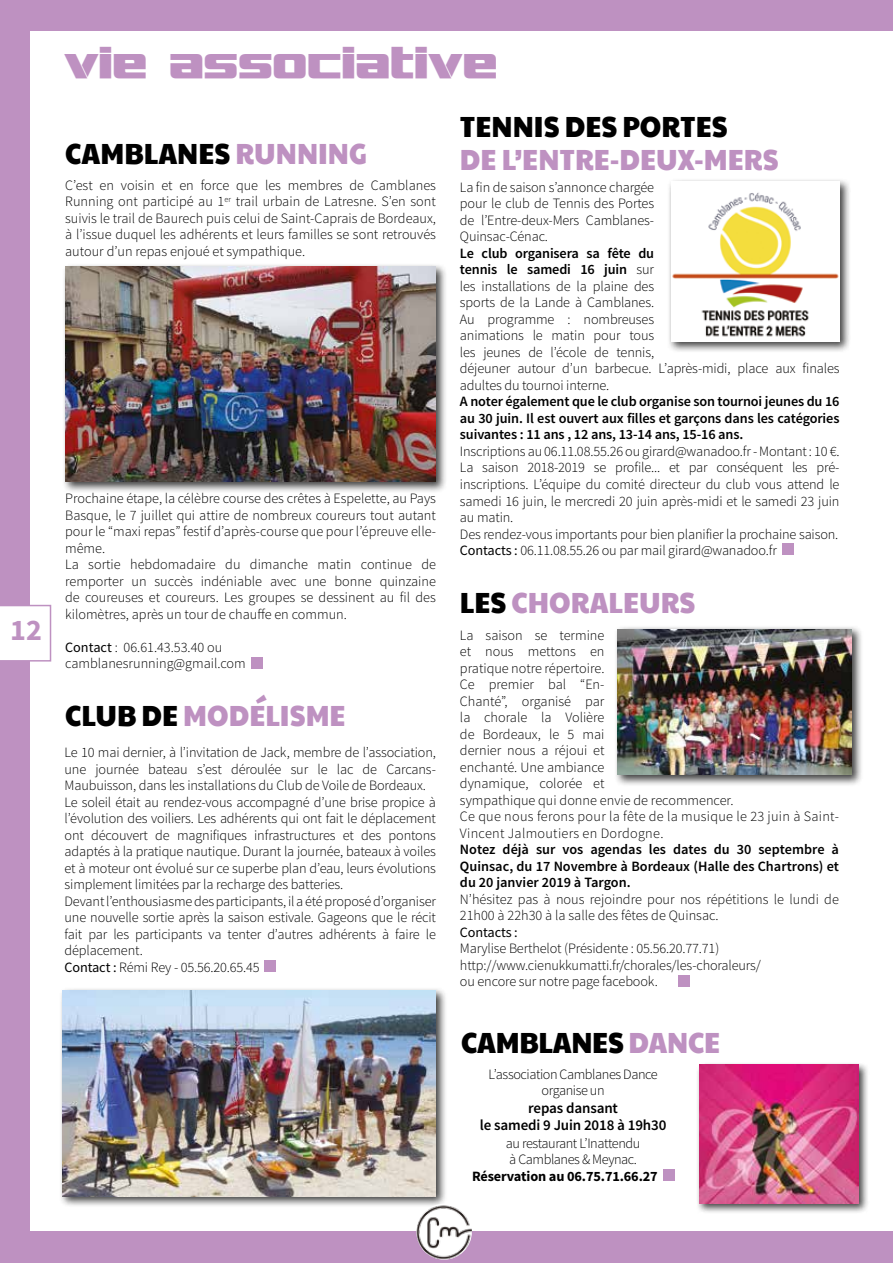
<style>
.page{position:relative;width:893px;height:1263px;background:#be91c1}
.page>*{position:absolute;margin:0;border:0;box-sizing:border-box;transform-origin:0 0}
.t1{font:700 42px "Interceptor";letter-spacing:.04em;color:#be91c1}
.t2{font:700 30px "Source Sans Pro";color:#be91c1}
.t3{font:29.1px "Paytone One";color:#be91c1;scale:.93 1}
.t4{font:29.1px "Paytone One";color:#000;scale:.93 1}
.t5{font:600 15px/16.5px "Source Sans Pro";letter-spacing:-.01em;color:#000;text-align:center}
.t6{font:300 14.25px/16.5px "Source Sans Pro";letter-spacing:-.01em;color:#000}
.t7{font:600 14.25px/16.5px "Source Sans Pro";letter-spacing:-.01em;color:#000;text-align:justify}
.t8{font:300 14.25px/16.5px "Source Sans Pro";letter-spacing:-.03em;color:#000;text-align:center}
.t9{font:700 14.25px "Source Sans Pro";letter-spacing:-.01em;color:#000}
.t10{font:14.25px "Source Sans Pro";letter-spacing:-.01em;color:#000}
.s1{color:#be91c1}
.s2{font-weight:400}
.s3{color:#000}
.s4{font-weight:600}
</style>
<div class="page">
<div style="left:31px;top:32px;width:862px;height:1199px;background:#fff"></div>
<div style="left:782px;top:543px;width:11px;height:12px;background:#be91c1"></div>
<div style="left:251px;top:657px;width:12px;height:11px;background:#be91c1"></div>
<div style="left:265px;top:960px;width:11px;height:12px;background:#be91c1"></div>
<div style="left:679px;top:975px;width:11px;height:11px;background:#be91c1"></div>
<svg style="left:0;top:605px;width:51px;height:56px"></svg>
<div style="left:61px;top:263px;width:386px;height:230px;background:#000;opacity:.75"></div>
<img style="left:65px;top:267px;width:371px;height:215px">
<div style="left:613px;top:625px;width:250px;height:161px;background:#000;opacity:.75"></div>
<img style="left:617px;top:629px;width:235px;height:146px">
<div style="left:667px;top:177px;width:184px;height:176px;background:#000;opacity:.75"></div>
<img style="left:671px;top:181px;width:168px;height:161px">
<div style="left:59px;top:987px;width:388px;height:221px;background:#000;opacity:.75"></div>
<img style="left:63px;top:991px;width:373px;height:205px">
<img style="left:416px;top:1204px;width:56px;height:56px;border-radius:28px">
<div style="left:663px;top:1169px;width:11px;height:11px;background:#be91c1"></div>
<div style="left:696px;top:1061px;width:173px;height:153px;background:#000;opacity:.75"></div>
<img style="left:699px;top:1065px;width:159px;height:138px">
<h2 class="t2" style="left:10px;top:611px;width:33px">12</h2>
<h1 class="t1" style="left:66px;top:34px;width:433px">vie associative</h1>
<h3 class="t4" style="left:65px;top:130px;width:326px">CAMBLANES <span class="s1">RUNNING</span></h3>
<p class="t6" style="left:65px;top:177px;width:372px;text-align:justify">C’est en voisin et en force que les membres de Camblanes Running ont participé au 1<sup>er</sup> trail urbain de Latresne. S’en sont suivis le trail de Baurech puis celui de Saint-Caprais de Bordeaux, à l’issue duquel les adhérents et leurs familles se sont retrouvés autour d’un repas enjoué et sympathique.</p>
<p class="t6" style="left:65px;top:490px;width:372px">Prochaine étape, la célèbre course des crêtes à Espelette, au Pays Basque, le 7 juillet qui attire de nombreux coureurs tout autant pour le “maxi repas” festif d’après-course que pour l’épreuve elle&shy;même.<br>La sortie hebdomadaire du dimanche matin continue de remporter un succès indéniable avec une bonne quinzaine de coureuses et coureurs. Les groupes se dessinent au fil des kilomètres, après un tour de chauffe en commun.</p>
<p class="t6" style="left:65px;top:639px;width:182px"><span class="s2">Contact</span> : 06.61.43.53.40 ou camblanesrunning@gmail.com</p>
<h3 class="t3" style="left:65px;top:693px;width:303px"><span class="s3">CLUB DE</span> MODÉLISME</h3>
<p class="t6" style="left:65px;top:744px;width:373px">Le 10 mai dernier, à l’invitation de Jack, membre de l’association, une journée bateau s’est déroulée sur le lac de Carcans-Maubuisson, dans les installations du Club de Voile de Bordeaux.<br>Le soleil était au rendez-vous accompagné d’une brise propice à l’évolution des voiliers. Les adhérents qui ont fait le déplacement ont découvert de magnifiques infrastructures et des pontons adaptés à la pratique nautique. Durant la journée, bateaux à voiles et à moteur ont évolué sur ce superbe plan d’eau, leurs évolutions simplement limitées par la recharge des batteries.<br>Devant l’enthousiasme des participants, il a été proposé d’organiser une nouvelle sortie après la saison estivale. Gageons que le récit fait par les participants va tenter d’autres adhérents à faire le déplacement.<br><span class="s2">Contact :</span> Rémi Rey - 05.56.20.65.45</p>
<h3 class="t4" style="left:460px;top:104px;width:289px">TENNIS DES PORTES</h3>
<h3 class="t3" style="left:460px;top:136px;width:344px">DE L’ENTRE-DEUX-MERS</h3>
<p class="t6" style="left:460px;top:179px;width:196px;text-align:justify">La fin de saison s’annonce chargée pour le club de Tennis des Portes de l’Entre-deux-Mers Camblanes-Quinsac-Cénac.</p>
<p class="t6" style="left:460px;top:245px;width:381px"><span class="s4">Le club organisera sa fête du<br>tennis le samedi 16 juin</span> sur<br>les installations de la plaine des<br>sports de la Lande à Camblanes.<br>Au programme : nombreuses<br>animations le matin pour tous<br>les jeunes de l’école de tennis,<br>déjeuner autour d’un barbecue. L’après-midi, place aux finales adultes du tournoi interne.</p>
<p class="t7" style="left:460px;top:394px;width:381px">A noter également que le club organise son tournoi jeunes du 16 au 30 juin. Il est ouvert aux filles et garçons dans les catégories suivantes : 11 ans , 12 ans, 13-14 ans, 15-16 ans.</p>
<p class="t6" style="left:460px;top:443px;width:381px">Inscriptions au 06.11.08.55.26 ou girard@wanadoo.fr - Montant : 10 €.<br>La saison 2018-2019 se profile... et par conséquent les pré&shy;inscriptions. L’équipe du comité directeur du club vous attend le samedi 16 juin, le mercredi 20 juin après-midi et le samedi 23 juin au matin.<br>Des rendez-vous importants pour bien planifier la prochaine saison.<br><span class="s2">Contacts :</span> 06.11.08.55.26 ou par mail girard@wanadoo.fr</p>
<h3 class="t3" style="left:460px;top:580px;width:255px"><span class="s3">LES</span> CHORALEURS</h3>
<p class="t6" style="left:460px;top:627px;width:380px">La saison se termine<br>et nous mettons en<br>pratique notre répertoire.<br>Ce premier bal “En-<br>Chanté”, organisé par<br>la chorale la Volière<br>de Bordeaux, le 5 mai<br>dernier nous a réjoui et<br>enchanté. Une ambiance<br>dynamique, colorée et<br>sympathique qui donne envie de recommencer.<br>Ce que nous ferons pour la fête de la musique le 23 juin à Saint-<br>Vincent Jalmoutiers en Dordogne.</p>
<p class="t7" style="left:460px;top:842px;width:381px">Notez déjà sur vos agendas les dates du 30 septembre à Quinsac, du 17 Novembre à Bordeaux (Halle des Chartrons) et du 20 janvier 2019 à Targon.</p>
<p class="t6" style="left:460px;top:891px;width:380px">N’hésitez pas à nous rejoindre pour nos répétitions le lundi de<br>21h00 à 22h30 à la salle des fêtes de Quinsac.</p>
<p class="t10" style="left:460px;top:923px;width:59px">Contacts :</p>
<p class="t6" style="left:460px;top:940px;width:302px">Marylise Berthelot (Présidente : 05.56.20.77.71) http://www.cienukkumatti.fr/chorales/les-choraleurs/ ou encore sur notre page facebook.</p>
<h3 class="t4" style="left:461px;top:1019px;width:280px">CAMBLANES <span class="s1">DANCE</span></h3>
<p class="t8" style="left:488px;top:1066px;width:171px">L’association Camblanes Dance organise un</p>
<p class="t5" style="left:480px;top:1100px;width:188px">repas dansant<br>le samedi 9 Juin 2018 à 19h30</p>
<p class="t8" style="left:506px;top:1135px;width:136px;text-align:left">au restaurant L’Inattendu à Camblanes &amp; Meynac.</p>
<p class="t9" style="left:472px;top:1167px;width:187px">Réservation au 06.75.71.66.27</p>
</div>
